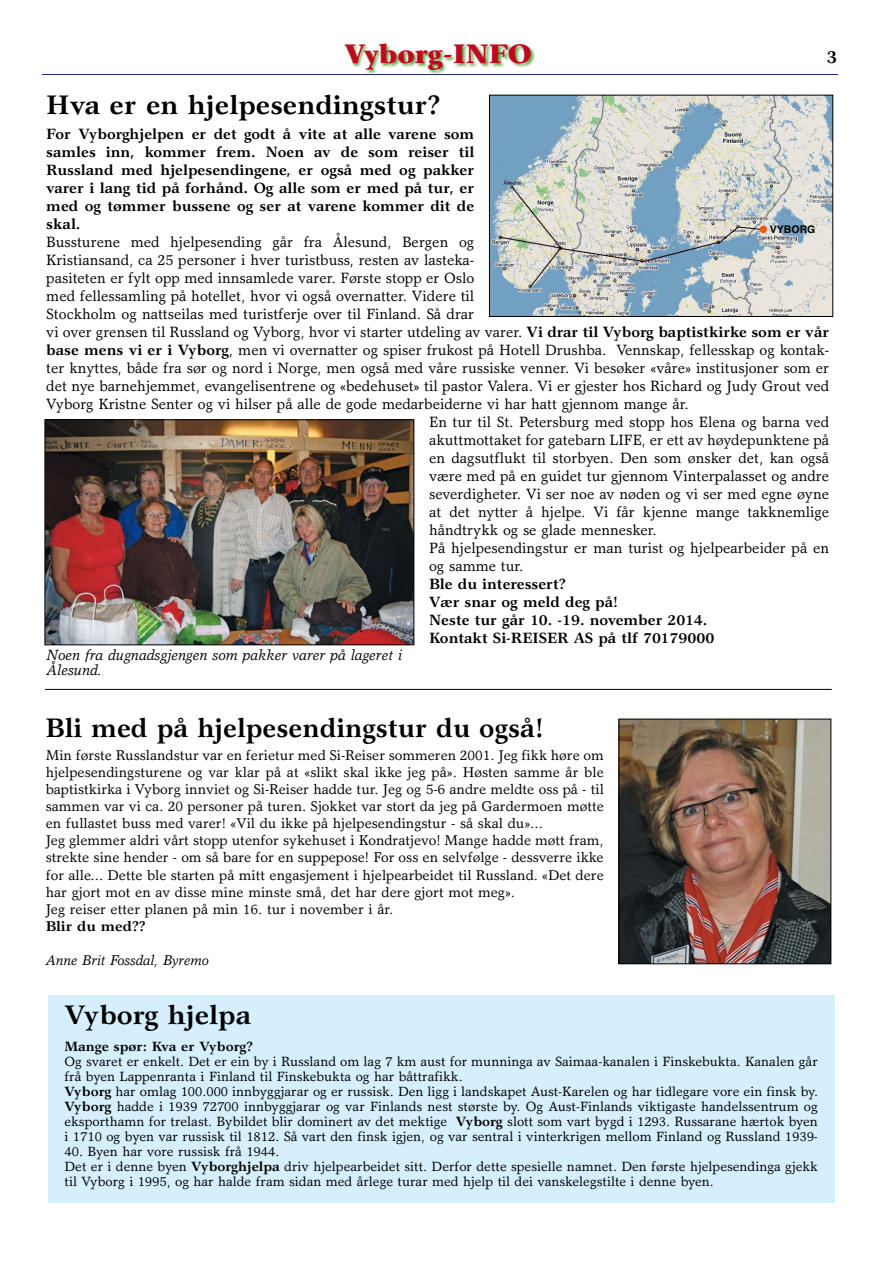
<style>
.page{position:relative;width:893px;height:1263px;background:#fff}
.page>*{position:absolute;margin:0;border:0;box-sizing:border-box;transform-origin:0 0}
.t1{font:700 27px "Garth Graphic";color:#000}
.t2{font:700 27px "Garth Graphic";color:#000;scale:.96 1}
.t3{font:900 27px "Garth Graphic";letter-spacing:-.01em;color:#c0081f}
.t4{font:700 18px "Garth Graphic";color:#000}
.t5{font:15px "Garth Graphic";color:#000}
.t6{font:700 15px/18px "Garth Graphic";color:#000;text-align:justify}
.t7{font:italic 15px/15px "Garth Graphic";color:#000}
.t8{font:14.25px/17.1px "Garth Graphic";color:#000}
.t9{font:italic 14.25px "Garth Graphic";color:#000}
.t10{font:700 14.25px "Garth Graphic";color:#000}
.t11{font:13.5px/15px "Garth Graphic";color:#000}
.t12{font:700 13.5px "Garth Graphic";color:#000}
.t13{font:700 10.5px "Helvetica";color:#000}
.s1{font-weight:700}
</style>
<div class="page">
<img style="left:344px;top:44px;width:192px;height:31px">
<hr style="left:42px;top:75px;width:795px;height:1px;background:#1b307e">
<div style="left:48px;top:995px;width:787px;height:207px;background:#d6effd"></div>
<hr style="left:45px;top:689px;width:787px;height:1px;background:#000">
<img style="left:491px;top:97px;width:340px;height:218px">
<div style="left:489px;top:95px;width:344px;height:222px;border:1px solid #000"></div>
<img style="left:47px;top:422px;width:365px;height:221px">
<div style="left:45px;top:420px;width:369px;height:225px;border:1px solid #000"></div>
<div style="left:760px;top:226px;width:7px;height:7px;background:#ea5c13;border-radius:50%"></div>
<img style="left:621px;top:721px;width:208px;height:241px">
<div style="left:619px;top:719px;width:212px;height:245px;border:1px solid #000"></div>
<h1 class="t3" style="left:344px;top:44px;width:189px">Vyborg-INFO</h1>
<p class="t4" style="left:826px;top:50px;width:12px">3</p>
<h1 class="t1" style="left:46px;top:95px;width:396px">Hva er en hjelpesendingstur?</h1>
<p class="t6" style="left:46px;top:126px;width:429px">For Vyborghjelpen er det godt å vite at alle varene som samles inn, kommer frem. Noen av de som reiser til Russland med hjelpesendingene, er også med og pakker varer i lang tid på forhånd. Og alle som er med på tur, er med og tømmer bussene og ser at varene kommer dit de skal.</p>
<p class="t5" style="left:46px;top:236px;width:429px">Bussturene med hjelpesending går fra Ålesund, Bergen og</p>
<p class="t5" style="left:46px;top:254px;width:429px">Kristiansand, ca 25 personer i hver turistbuss, resten av lasteka-</p>
<p class="t5" style="left:46px;top:272px;width:429px">pasiteten er fylt opp med innsamlede varer. Første stopp er Oslo</p>
<p class="t5" style="left:46px;top:290px;width:429px">med fellessamling på hotellet, hvor vi også overnatter. Videre til</p>
<p class="t5" style="left:46px;top:308px;width:429px">Stockholm og nattseilas med turistferje over til Finland. Så drar</p>
<p class="t5" style="left:46px;top:326px;width:784px">vi over grensen til Russland og Vyborg, hvor vi starter utdeling av varer. <span class="s1">Vi drar til Vyborg baptistkirke som er vår</span></p>
<p class="t5" style="left:46px;top:344px;width:784px"><span class="s1">base mens vi er i Vyborg</span>, men vi overnatter og spiser frukost på Hotell Drushba. Vennskap, fellesskap og kontak-</p>
<p class="t5" style="left:46px;top:362px;width:784px">ter knyttes, både fra sør og nord i Norge, men også med våre russiske venner. Vi besøker «våre» institusjoner som er</p>
<p class="t5" style="left:46px;top:380px;width:784px">det nye barnehjemmet, evangelisentrene og «bedehuset» til pastor Valera. Vi er gjester hos Richard og Judy Grout ved</p>
<p class="t5" style="left:46px;top:398px;width:644px">Vyborg Kristne Senter og vi hilser på alle de gode medarbeiderne vi har hatt gjennom mange år.</p>
<p class="t5" style="left:429px;top:416px;width:402px">En tur til St. Petersburg med stopp hos Elena og barna ved</p>
<p class="t5" style="left:429px;top:434px;width:402px">akuttmottaket for gatebarn LIFE, er ett av høydepunktene på</p>
<p class="t5" style="left:429px;top:452px;width:402px">en dagsutflukt til storbyen. Den som ønsker det, kan også</p>
<p class="t5" style="left:429px;top:470px;width:402px">være med på en guidet tur gjennom Vinterpalasset og andre</p>
<p class="t5" style="left:429px;top:488px;width:402px">severdigheter. Vi ser noe av nøden og vi ser med egne øyne</p>
<p class="t5" style="left:429px;top:506px;width:402px">at det nytter å hjelpe. Vi får kjenne mange takknemlige</p>
<p class="t5" style="left:429px;top:524px;width:229px">håndtrykk og se glade mennesker.</p>
<p class="t5" style="left:429px;top:542px;width:402px">På hjelpesendingstur er man turist og hjelpearbeider på en</p>
<p class="t5" style="left:429px;top:560px;width:96px">og samme tur.</p>
<p class="t6" style="left:429px;top:576px;width:287px;text-align:left">Ble du interessert?<br>Vær snar og meld deg på!<br>Neste tur går 10. -19. november 2014.<br>Kontakt Si-REISER AS på tlf 70179000</p>
<p class="t13" style="left:770px;top:225px;width:47px">VYBORG</p>
<p class="t7" style="left:46px;top:649px;width:357px">Noen fra dugnadsgjengen som pakker varer på lageret i<br>Ålesund.</p>
<h1 class="t2" style="left:46px;top:718px;width:520px">Bli med på hjelpesendingstur du også!</h1>
<p class="t8" style="left:46px;top:748px;width:560px">Min første Russlandstur var en ferietur med Si-Reiser sommeren 2001. Jeg fikk høre om hjelpesendingsturene og var klar på at «slikt skal ikke jeg på». Høsten samme år ble baptistkirka i Vyborg innviet og Si-Reiser hadde tur. Jeg og 5-6 andre meldte oss på - til sammen var vi ca. 20 personer på turen. Sjokket var stort da jeg på Gardermoen møtte en fullastet buss med varer! «Vil du ikke på hjelpesendingstur - så skal du»...<br>Jeg glemmer aldri vårt stopp utenfor sykehuset i Kondratjevo! Mange hadde møtt fram, strekte sine hender - om så bare for en suppepose! For oss en selvfølge - dessverre ikke for alle... Dette ble starten på mitt engasjement i hjelpearbeidet til Russland. «Det dere har gjort mot en av disse mine minste små, det har dere gjort mot meg».<br>Jeg reiser etter planen på min 16. tur i november i år.</p>
<p class="t10" style="left:46px;top:920px;width:102px">Blir du med??</p>
<p class="t9" style="left:46px;top:955px;width:165px">Anne Brit Fossdal, Byremo</p>
<h1 class="t1" style="left:64px;top:1004px;width:188px">Vyborg hjelpa</h1>
<p class="t12" style="left:64px;top:1041px;width:190px">Mange spør: Kva er Vyborg?</p>
<p class="t11" style="left:64px;top:1055px;width:755px">Og svaret er enkelt. Det er ein by i Russland om lag 7 km aust for munninga av Saimaa-kanalen i Finskebukta. Kanalen går frå byen Lappenranta i Finland til Finskebukta og har båttrafikk.<br><span class="s1">Vyborg</span> har omlag 100.000 innbyggjarar og er russisk. Den ligg i landskapet Aust-Karelen og har tidlegare vore ein finsk by.<br><span class="s1">Vyborg</span> hadde i 1939 72700 innbyggjarar og var Finlands nest største by. Og Aust-Finlands viktigaste handelssentrum og eksporthamn for trelast. Bybildet blir dominert av det mektige <span class="s1">Vyborg</span> slott som vart bygd i 1293. Russarane hærtok byen i 1710 og byen var russisk til 1812. Så vart den finsk igjen, og var sentral i vinterkrigen mellom Finland og Russland 1939-</p>
<p class="t11" style="left:65px;top:1145px;width:755px">40. Byen har vore russisk frå 1944.<br>Det er i denne byen <span class="s1">Vyborghjelpa</span> driv hjelpearbeidet sitt. Derfor dette spesielle namnet. Den første hjelpesendinga gjekk til Vyborg i 1995, og har halde fram sidan med årlege turar med hjelp til dei vanskelegstilte i denne byen.</p>
</div>
